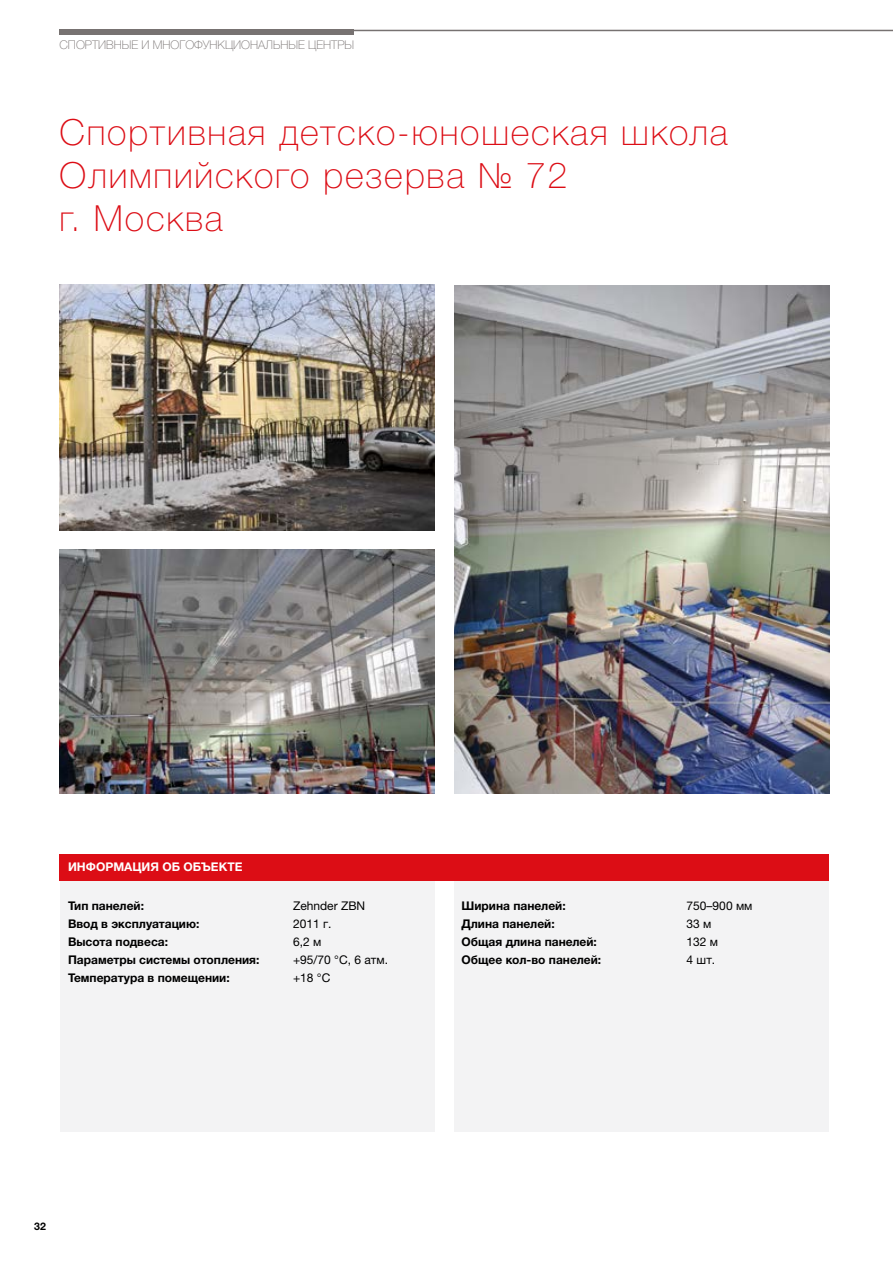
<style>
.page{position:relative;width:893px;height:1263px;background:#fff}
.page>*{position:absolute;margin:0;border:0;box-sizing:border-box;transform-origin:0 0}
.t1{font:100 36px/43.2px "Helvetica Neue LTW1 G";letter-spacing:.05em;color:#dc0d15}
.t2{font:700 12px/18px "Helvetica Neue LTW1 G";color:#000}
.t3{font:12px/18px "Helvetica Neuefor Zehnder";color:#000}
.t4{font:100 12px "Helvetica Neue LTW1 G";color:#777271}
.t5{font:700 12px "Helvetica Neue LTW1 G";color:#fff}
.t6{font:700 10.5px "Helvetica Neue LTW1 G";color:#000}
</style>
<div class="page">
<hr style="left:60px;top:30px;width:833px;height:1px;background:#777271">
<div style="left:60px;top:30px;width:294px;height:5px;background:#777271"></div>
<div style="left:60px;top:854px;width:374px;height:277px;background:#f3f3f4"></div>
<div style="left:454px;top:854px;width:375px;height:277px;background:#f3f3f4"></div>
<img style="left:60px;top:285px;width:374px;height:245px">
<img style="left:60px;top:550px;width:374px;height:243px">
<img style="left:454px;top:286px;width:375px;height:507px">
<div style="left:60px;top:854px;width:769px;height:26px;background:#dc0d15"></div>
<p class="t4" style="left:60px;top:37px;width:296px">СПОРТИВНЫЕ И МНОГОФУНКЦИОНАЛЬНЫЕ ЦЕНТРЫ</p>
<h1 class="t1" style="left:60px;top:110px;width:670px">Спортивная детско-юношеская школа<br>Олимпийского резерва № 72<br>г. Москва</h1>
<p class="t5" style="left:68px;top:859px;width:176px">ИНФОРМАЦИЯ ОБ ОБЪЕКТЕ</p>
<p class="t2" style="left:68px;top:897px;width:193px">Тип панелей:<br>Ввод в эксплуатацию:<br>Высота подвеса:<br>Параметры системы отопления:<br>Температура в помещении:</p>
<p class="t2" style="left:462px;top:897px;width:141px">Ширина панелей:<br>Длина панелей:<br>Общая длина панелей:<br>Общее кол-во панелей:</p>
<p class="t3" style="left:293px;top:897px;width:96px">Zehnder ZBN<br>2011 г.<br>6,2 м<br>+95/70 °С, 6 атм. +18 °С</p>
<p class="t3" style="left:687px;top:897px;width:67px">750–900 мм<br>33 м<br>132 м<br>4 шт.</p>
<p class="t6" style="left:34px;top:1220px;width:13px">32</p>
</div>
